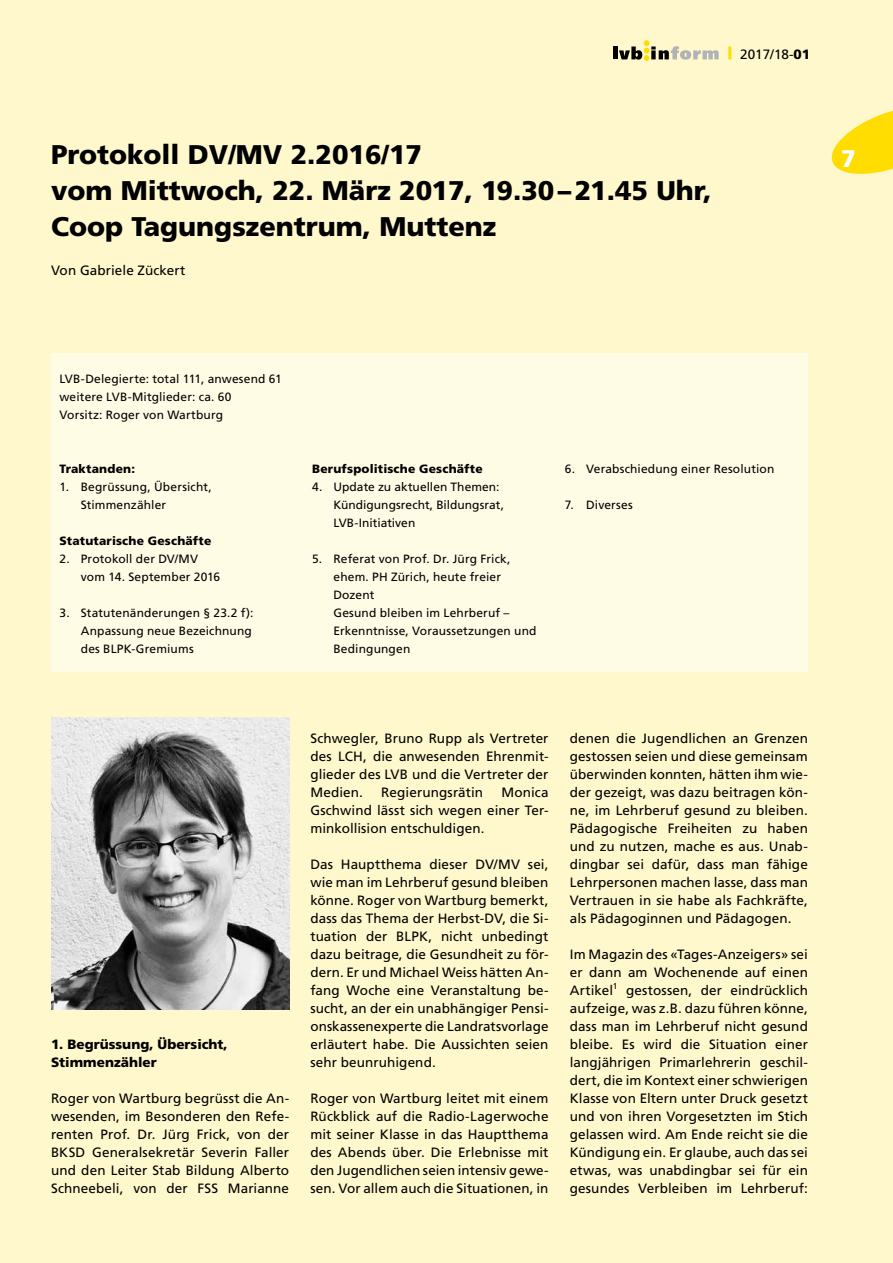
<style>
.page{position:relative;width:893px;height:1263px;background:#fff8cc}
.page>*{position:absolute;margin:0;border:0;box-sizing:border-box;transform-origin:0 0}
.t1{font:900 27px/36px "Frutiger LT Std";color:#000}
.t2{font:900 24px "Frutiger LT Std";color:#fff}
.t3{font:13.5px/18px "Frutiger LT Std";letter-spacing:.005em;color:#000;text-align:justify}
.t4{font:900 13.5px/18px "Frutiger LT Std";color:#000}
.t5{font:12px/18px "Frutiger LT Std";letter-spacing:.01em;color:#000}
.t6{font:900 12px "Frutiger LT Std";letter-spacing:.015em;color:#000}
.s1{font-weight:900}
</style>
<div class="page">
<svg style="left:831px;top:110px;width:62px;height:64px"></svg>
<hr style="left:613px;top:47px;width:4px;height:12px;background:#000">
<svg style="left:619px;top:40px;width:100px;height:21px"></svg>
<hr style="left:728px;top:46px;width:3px;height:14px;background:#fd0">
<div style="left:51px;top:353px;width:757px;height:319px;background:#fffce6"></div>
<img style="left:51px;top:717px;width:238px;height:292px">
<p class="t3" style="left:740px;top:45px;width:71px">2017/18-<span class="s1">01</span></p>
<h1 class="t1" style="left:51px;top:136px;width:662px">Protokoll DV/MV 2.2016/17<br>vom Mittwoch, 22. März 2017, 19.30–21.45 Uhr,<br>Coop Tagungszentrum, Muttenz</h1>
<p class="t3" style="left:51px;top:261px;width:136px">Von Gabriele Zückert</p>
<h2 class="t2" style="left:841px;top:144px;width:16px">7</h2>
<p class="t5" style="left:60px;top:369px;width:224px">LVB-Delegierte: total 111, anwesend 61 weitere LVB-Mitglieder: ca. 60<br>Vorsitz: Roger von Wartburg</p>
<p class="t6" style="left:60px;top:461px;width:77px">Traktanden:</p>
<p class="t5" style="left:81px;top:477px;width:133px;text-indent:-21px">1. Begrüssung, Übersicht,<br>Stimmenzähler</p>
<p class="t6" style="left:60px;top:533px;width:153px">Statutarische Geschäfte</p>
<p class="t5" style="left:81px;top:549px;width:141px;text-indent:-21px">2. Protokoll der DV/MV vom 14. September 2016</p>
<p class="t5" style="left:81px;top:603px;width:174px;text-indent:-21px">3. Statutenänderungen § 23.2 f):<br>Anpassung neue Bezeichnung des BLPK-Gremiums</p>
<p class="t6" style="left:312px;top:461px;width:172px">Berufspolitische Geschäfte</p>
<p class="t5" style="left:333px;top:477px;width:172px;text-indent:-21px">4. Update zu aktuellen Themen:<br>Kündigungsrecht, Bildungsrat,<br>LVB-Initiativen</p>
<p class="t5" style="left:333px;top:549px;width:205px;text-indent:-21px">5. Referat von Prof. Dr. Jürg Frick, ehem. PH Zürich, heute freier<br>Dozent<br>Gesund bleiben im Lehrberuf –<br>Erkenntnisse, Voraussetzungen und<br>Bedingungen</p>
<p class="t5" style="left:565px;top:459px;width:211px">6. Verabschiedung einer Resolution</p>
<p class="t5" style="left:565px;top:495px;width:69px">7. Diverses</p>
<p class="t4" style="left:51px;top:1035px;width:178px">1. Begrüssung, Übersicht,<br>Stimmenzähler</p>
<p class="t3" style="left:51px;top:1089px;width:240px">Roger von Wartburg begrüsst die An&shy;wesenden, im Besonderen den Refe&shy;renten Prof. Dr. Jürg Frick, von der BKSD Generalsekretär Severin Faller und den Leiter Stab Bildung Alberto Schneebeli, von der FSS Marianne</p>
<p class="t3" style="left:310px;top:729px;width:240px">Schwegler, Bruno Rupp als Vertreter des LCH, die anwesenden Ehrenmit&shy;glieder des LVB und die Vertreter der Medien.</p>
<p class="t3" style="left:310px;top:783px;width:240px;text-indent:191px">Monica Gschwind lässt sich wegen einer Ter&shy;minkollision entschuldigen.</p>
<p class="t3" style="left:310px;top:855px;width:240px">Das Hauptthema dieser DV/MV sei, wie man im Lehrberuf gesund bleiben könne. Roger von Wartburg bemerkt, dass das Thema der Herbst-DV, die Si&shy;tuation der BLPK, nicht unbedingt dazu beitrage, die Gesundheit zu för&shy;dern. Er und Michael Weiss hätten An&shy;fang Woche eine Veranstaltung be&shy;sucht, an der ein unabhängiger Pensi&shy;onskassenexperte die Landratsvorlage erläutert habe. Die Aussichten seien sehr beunruhigend.</p>
<p class="t3" style="left:310px;top:1089px;width:240px">Roger von Wartburg leitet mit einem Rückblick auf die Radio-Lagerwoche mit seiner Klasse in das Hauptthema des Abends über. Die Erlebnisse mit den Jugendlichen seien intensiv gewe&shy;sen. Vor allem auch die Situationen, in</p>
<p class="t3" style="left:381px;top:783px;width:103px">Regierungsrätin</p>
<p class="t3" style="left:570px;top:729px;width:240px">denen die Jugendlichen an Grenzen gestossen seien und diese gemeinsam überwinden konnten, hätten ihm wie&shy;der gezeigt, was dazu beitragen kön&shy;ne, im Lehrberuf gesund zu bleiben.<br>Pädagogische Freiheiten zu haben und zu nutzen, mache es aus. Unab&shy;dingbar sei dafür, dass man fähige Lehrpersonen machen lasse, dass man Vertrauen in sie habe als Fachkräfte, als Pädagoginnen und Pädagogen.</p>
<p class="t3" style="left:570px;top:945px;width:240px">Im Magazin des «Tages-Anzeigers» sei er dann am Wochenende auf einen Artikel<sup>1</sup> gestossen, der eindrücklich aufzeige, was z.B. dazu führen könne, dass man im Lehrberuf nicht gesund bleibe. Es wird die Situation einer langjährigen Primarlehrerin geschil&shy;dert, die im Kontext einer schwierigen Klasse von Eltern unter Druck gesetzt und von ihren Vorgesetzten im Stich gelassen wird. Am Ende reicht sie die Kündigung ein. Er glaube, auch das sei etwas, was unabdingbar sei für ein gesundes Verbleiben im Lehrberuf:</p>
</div>
